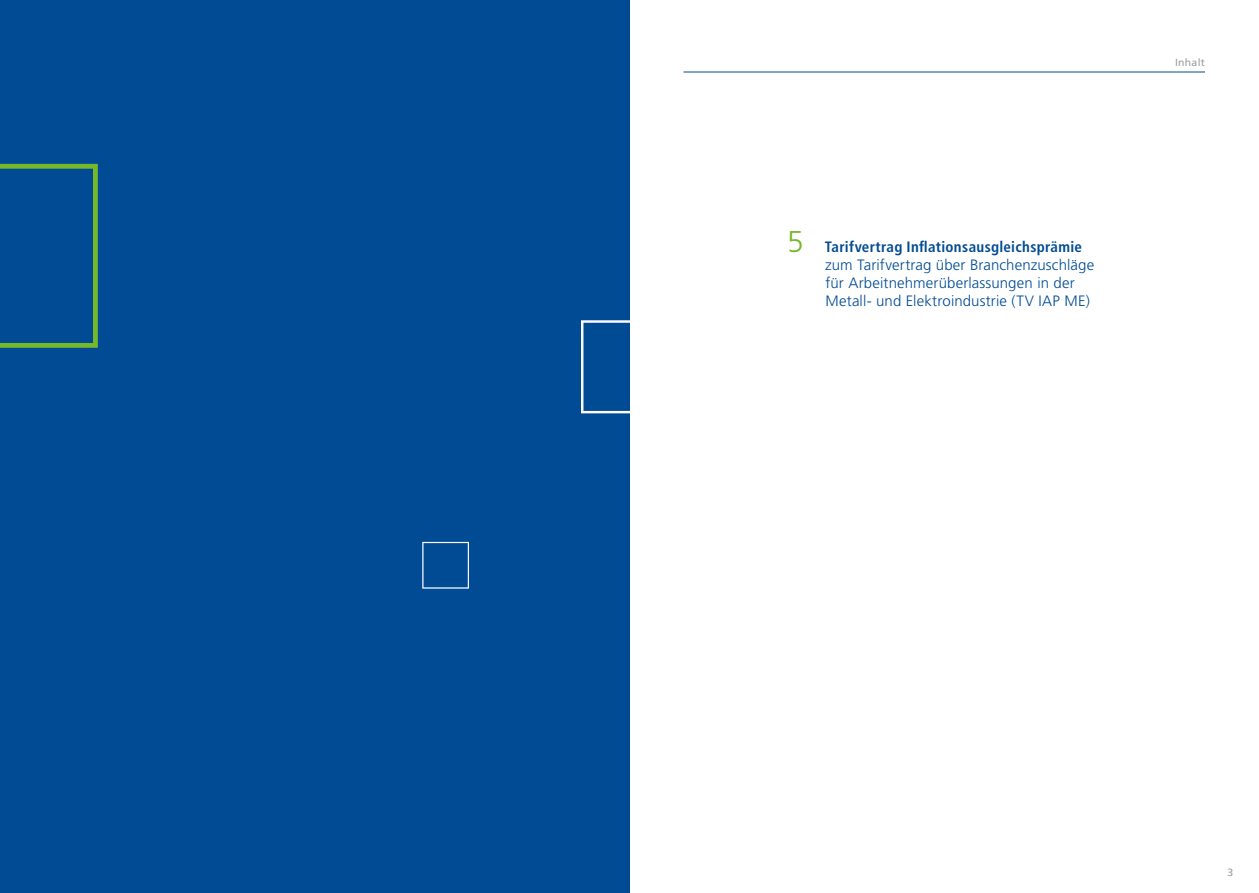
<style>
.page{position:relative;width:1259px;height:893px;background:#fff}
.page>*{position:absolute;margin:0;border:0;box-sizing:border-box;transform-origin:0 0}
.Fließtext_8_pt{font:300 30px "Frutiger LT Pro";color:#76b82a}
.Fließtext_8_pt-2{font:300 15px "Frutiger LT Pro";letter-spacing:.01em;color:#004b93}
.Fließtext_8_pt-3{font:700 condensed 15px "Frutiger LT Pro";letter-spacing:.02em;color:#004b93}
.t1{font:10.5px "Frutiger LT Pro";letter-spacing:.025em;color:#9d9d9c}
</style>
<div class="page">
<hr style="left:683px;top:72px;width:522px;height:1px;background:#004b93">
<div style="left:0;top:0;width:629px;height:893px;background:#004b93"></div>
<svg style="left:0;top:164px;width:98px;height:184px"></svg>
<svg style="left:581px;top:320px;width:49px;height:93px"></svg>
<svg style="left:422px;top:542px;width:47px;height:47px"></svg>
<p class="Fließtext_8_pt" style="left:787px;top:224px;width:18px">5</p>
<p class="Fließtext_8_pt-3" style="left:824px;top:238px;width:259px">Tarifvertrag Inflationsausgleichsprämie</p>
<p class="Fließtext_8_pt-2" style="left:825px;top:256px;width:271px">zum Tarifvertrag über Branchenzuschläge</p>
<p class="Fließtext_8_pt-2" style="left:825px;top:274px;width:251px">für Arbeitnehmerüberlassungen in der</p>
<p class="Fließtext_8_pt-2" style="left:825px;top:292px;width:266px">Metall- und Elektroindustrie (TV IAP ME)</p>
<p class="t1" style="left:1175px;top:56px;width:31px">Inhalt</p>
<p class="t1" style="left:1227px;top:866px;width:7px">3</p>
</div>
